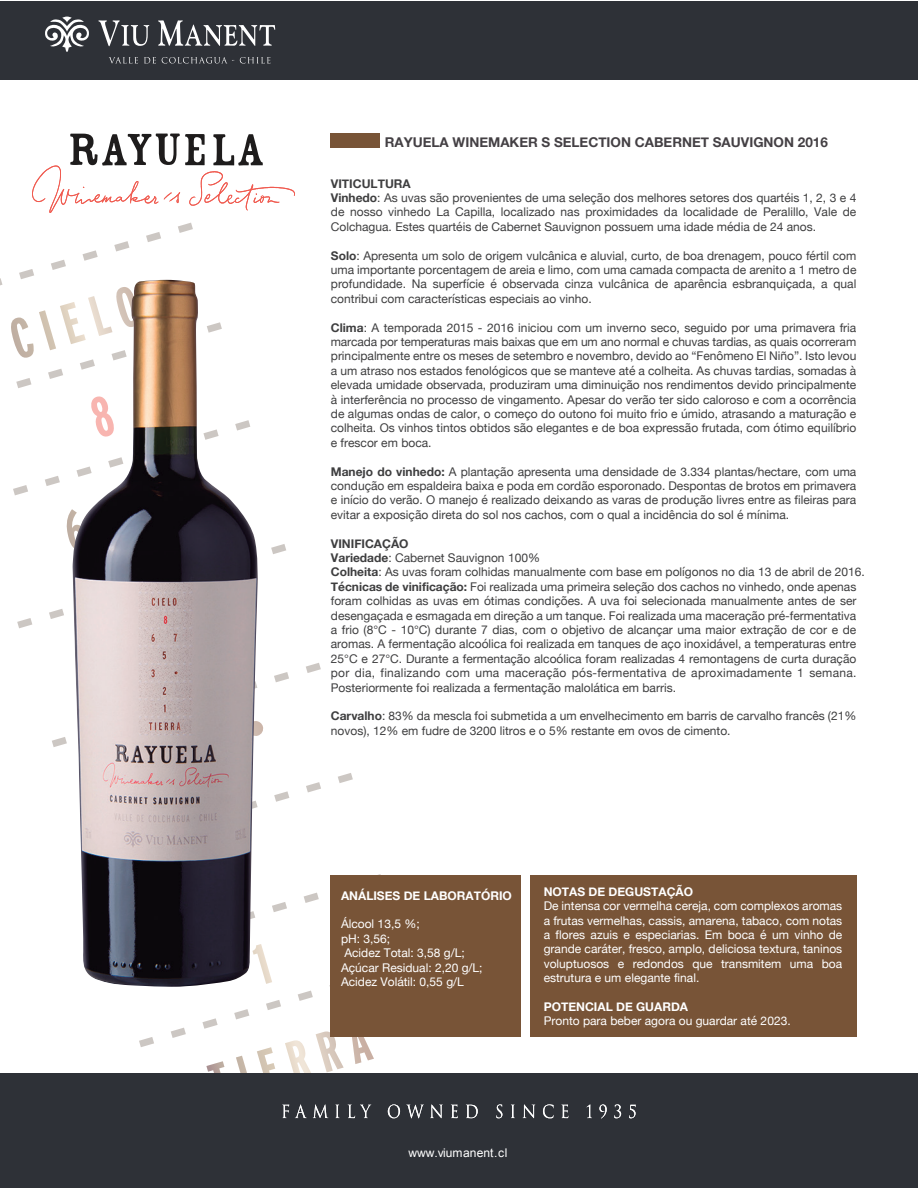
<style>
.page{position:relative;width:918px;height:1188px;background:#fff}
.page>*{position:absolute;margin:0;border:0;box-sizing:border-box;transform-origin:0 0}
.t1{font:700 13.5px "Helvetica Neue";color:#444044}
.t2{font:12px/14.4px "Helvetica Neue";color:#3e3e3f}
.t3{font:12px/14.4px "Helvetica Neue";color:#fff;text-align:justify}
.t4{font:700 12px "Helvetica Neue";color:#fff}
.t5{font:12px "Arial";color:#fff}
.s1{font-weight:700}
</style>
<div class="page">
<svg style="left:206px;top:1047px;width:168px;height:25px"></svg>
<svg style="left:0;top:223px;width:408px;height:824px"></svg>
<div style="left:0;top:1073px;width:918px;height:114px;background:#2e3137"></div>
<svg style="left:282px;top:1105px;width:7px;height:13px"></svg>
<svg style="left:295px;top:1104px;width:12px;height:14px"></svg>
<svg style="left:313px;top:1104px;width:15px;height:14px"></svg>
<svg style="left:336px;top:1105px;width:4px;height:13px"></svg>
<svg style="left:348px;top:1105px;width:23px;height:13px"></svg>
<svg style="left:388px;top:1104px;width:12px;height:14px"></svg>
<svg style="left:407px;top:1105px;width:16px;height:13px"></svg>
<svg style="left:430px;top:1104px;width:13px;height:14px"></svg>
<svg style="left:451px;top:1105px;width:7px;height:13px"></svg>
<svg style="left:466px;top:1105px;width:12px;height:13px"></svg>
<svg style="left:496px;top:1104px;width:6px;height:14px"></svg>
<svg style="left:511px;top:1105px;width:4px;height:13px"></svg>
<svg style="left:523px;top:1104px;width:12px;height:14px"></svg>
<svg style="left:543px;top:1104px;width:11px;height:14px"></svg>
<svg style="left:561px;top:1105px;width:7px;height:13px"></svg>
<svg style="left:587px;top:1104px;width:5px;height:14px"></svg>
<svg style="left:599px;top:1104px;width:8px;height:14px"></svg>
<svg style="left:614px;top:1104px;width:7px;height:14px"></svg>
<svg style="left:629px;top:1105px;width:7px;height:13px"></svg>
<div style="left:330px;top:876px;width:191px;height:161px;background:#785437"></div>
<div style="left:530px;top:876px;width:326px;height:161px;background:#785437"></div>
<img style="left:73px;top:280px;width:185px;height:707px">
<div style="left:0;top:1px;width:918px;height:78px;background:#2e3137"></div>
<svg style="left:45px;top:17px;width:44px;height:35px"></svg>
<svg style="left:98px;top:20px;width:51px;height:26px"></svg>
<svg style="left:158px;top:20px;width:117px;height:26px"></svg>
<svg style="left:109px;top:57px;width:29px;height:7px"></svg>
<svg style="left:144px;top:57px;width:12px;height:7px"></svg>
<svg style="left:162px;top:57px;width:109px;height:7px"></svg>
<div style="left:331px;top:134px;width:49px;height:14px;background:#785437"></div>
<svg style="left:32px;top:134px;width:263px;height:79px"></svg>
<p class="t1" style="left:385px;top:132px;width:445px">RAYUELA WINEMAKER S SELECTION CABERNET SAUVIGNON 2016</p>
<p class="t2" style="left:331px;top:177px;width:527px"><span class="s1">VITICULTURA<br> Vinhedo</span>: As uvas são provenientes de uma seleção dos melhores setores dos quartéis 1, 2, 3 e 4 de nosso vinhedo La Capilla, localizado nas proximidades da localidade de Peralillo, Vale de Colchagua. Estes quartéis de Cabernet Sauvignon possuem uma idade média de 24 anos.</p>
<p class="t2" style="left:331px;top:249px;width:527px;text-align:justify"><span class="s1">Solo</span>: Apresenta um solo de origem vulcânica e aluvial, curto, de boa drenagem, pouco fértil com uma importante porcentagem de areia e limo, com uma camada compacta de arenito a 1 metro de profundidade. Na superfície é observada cinza vulcânica de aparência esbranquiçada, a qual contribui com características especiais ao vinho.</p>
<p class="t2" style="left:331px;top:321px;width:527px;text-align:justify"><span class="s1">Clima</span>: A temporada 2015 - 2016 iniciou com um inverno seco, seguido por uma primavera fria marcada por temperaturas mais baixas que em um ano normal e chuvas tardias, as quais ocorreram principalmente entre os meses de setembro e novembro, devido ao “Fenômeno El Niño”. Isto levou a um atraso nos estados fenológicos que se manteve até a colheita. As chuvas tardias, somadas à elevada umidade observada, produziram uma diminuição nos rendimentos devido principalmente à interferência no processo de vingamento. Apesar do verão ter sido caloroso e com a ocorrência de algumas ondas de calor, o começo do outono foi muito frio e úmido, atrasando a maturação e colheita. Os vinhos tintos obtidos são elegantes e de boa expressão frutada, com ótimo equilíbrio e frescor em boca.</p>
<p class="t2" style="left:331px;top:465px;width:527px;text-align:justify"><span class="s1">Manejo do vinhedo:</span> A plantação apresenta uma densidade de 3.334 plantas/hectare, com uma condução em espaldeira baixa e poda em cordão esporonado. Despontas de brotos em primavera e início do verão. O manejo é realizado deixando as varas de produção livres entre as fileiras para evitar a exposição direta do sol nos cachos, com o qual a incidência do sol é mínima.</p>
<p class="t2" style="left:331px;top:537px;width:535px"><span class="s1">VINIFICAÇÃO <br>Variedade</span>: Cabernet Sauvignon 100%<br><span class="s1"> Colheita</span>: As uvas foram colhidas manualmente com base em polígonos no dia 13 de abril de 2016.<br><span class="s1">Técnicas de vinificação:</span> Foi realizada uma primeira seleção dos cachos no vinhedo, onde apenas foram colhidas as uvas em ótimas condições. A uva foi selecionada manualmente antes de ser desengaçada e esmagada em direção a um tanque. Foi realizada uma maceração pré-fermentativa a frio (8°C - 10°C) durante 7 dias, com o objetivo de alcançar uma maior extração de cor e de aromas. A fermentação alcoólica foi realizada em tanques de aço inoxidável, a temperaturas entre 25°C e 27°C. Durante a fermentação alcoólica foram realizadas 4 remontagens de curta duração por dia, finalizando com uma maceração pós-fermentativa de aproximadamente 1 semana.<br>Posteriormente foi realizada a fermentação malolática em barris.</p>
<p class="t2" style="left:331px;top:710px;width:527px"><span class="s1">Carvalho</span>: 83% da mescla foi submetida a um envelhecimento em barris de carvalho francês (21% novos), 12% em fudre de 3200 litros e o 5% restante em ovos de cimento.</p>
<p class="t4" style="left:341px;top:886px;width:172px">ANÁLISES DE LABORATÓRIO</p>
<p class="t3" style="left:341px;top:918px;width:143px;text-align:left">Álcool 13,5 %;<br> pH: 3,56 ;<br>Acidez Total: 3,58 g/L;<br>Açúcar Residual: 2,20 g/L;<br>Acidez Volátil: 0,55 g/L</p>
<p class="t4" style="left:544px;top:882px;width:151px">NOTAS DE DEGUSTAÇÃO</p>
<p class="t3" style="left:544px;top:899px;width:300px">De intensa cor vermelha cereja, com complexos aromas a frutas vermelhas, cassis, amarena, tabaco, com notas a flores azuis e especiarias. Em boca é um vinho de grande caráter, fresco, amplo, deliciosa textura, taninos voluptuosos e redondos que transmitem uma boa estrutura e um elegante final.</p>
<p class="t4" style="left:544px;top:997px;width:146px">POTENCIAL DE GUARDA</p>
<p class="t3" style="left:544px;top:1015px;width:248px">Pronto para beber agora ou guardar até 2023.</p>
<p class="t5" style="left:408px;top:1145px;width:101px">www.viumanent.cl</p>
</div>
